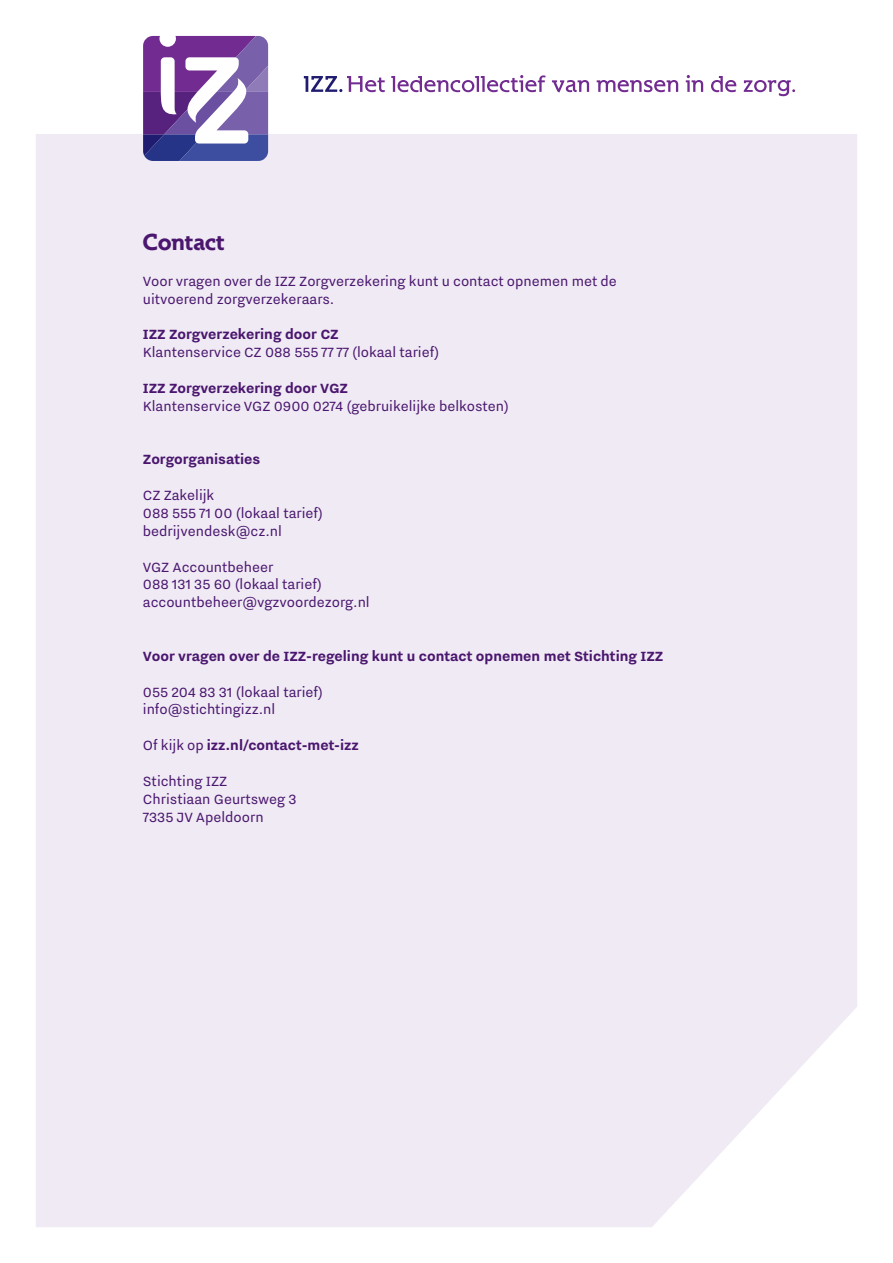
<style>
.page{position:relative;width:893px;height:1263px;background:#fff}
.page>*{position:absolute;margin:0;border:0;box-sizing:border-box;transform-origin:0 0}
.Paragraaf_16{font:700 24px "Spartacus";color:#4a166e}
.t1{font:16.5px/17.9px "Nitti Grotesk";color:#4a166e}
.t2{font:700 16.5px "Nitti Grotesk";color:#4a166e}
.s1{font-weight:400}
</style>
<div class="page">
<div style="left:36px;top:134px;width:821px;height:1093px;background:#efeaf4"></div>
<svg style="left:597px;top:80px;width:81px;height:12px"></svg>
<svg style="left:686px;top:75px;width:17px;height:17px"></svg>
<svg style="left:711px;top:76px;width:25px;height:16px"></svg>
<svg style="left:744px;top:80px;width:51px;height:16px"></svg>
<svg style="left:304px;top:76px;width:81px;height:16px"></svg>
<svg style="left:552px;top:80px;width:37px;height:12px"></svg>
<svg style="left:391px;top:75px;width:154px;height:17px"></svg>
<svg style="left:143px;top:36px;width:125px;height:125px"></svg>
<div style="left:159px;top:30px;width:17px;height:17px;background:#fff;border-radius:50%"></div>
<p class="Paragraaf_16" style="left:143px;top:229px;width:83px">Contact</p>
<p class="t1" style="left:143px;top:272px;width:475px">Voor vragen over de IZZ Zorgverzekering kunt u contact opnemen met de uitvoerend zorgverzekeraars.</p>
<p class="t2" style="left:143px;top:325px;width:197px">IZZ Zorgverzekering door CZ</p>
<p class="t1" style="left:143px;top:343px;width:298px">Klantenservice CZ 088 555 77 77 (lokaal tarief)</p>
<p class="t2" style="left:143px;top:379px;width:207px">IZZ Zorgverzekering door VGZ</p>
<p class="t1" style="left:143px;top:397px;width:368px">Klantenservice VGZ 0900 0274 (gebruikelijke belkosten)</p>
<p class="t2" style="left:143px;top:450px;width:119px">Zorgorganisaties</p>
<p class="t1" style="left:143px;top:486px;width:73px">CZ Zakelijk</p>
<p class="t1" style="left:143px;top:504px;width:182px">088 555 71 00 (lokaal tarief)</p>
<p class="t1" style="left:143px;top:522px;width:141px">bedrijvendesk@cz.nl</p>
<p class="t1" style="left:143px;top:557px;width:132px">VGZ Accountbeheer</p>
<p class="t1" style="left:143px;top:575px;width:181px">088 131 35 60 (lokaal tarief)</p>
<p class="t1" style="left:143px;top:593px;width:228px">accountbeheer@vgzvoordezorg.nl</p>
<p class="t2" style="left:143px;top:647px;width:522px">Voor vragen over de IZZ-regeling kunt u contact opnemen met Stichting IZZ</p>
<p class="t1" style="left:143px;top:682px;width:182px">055 204 83 31 (lokaal tarief)</p>
<p class="t1" style="left:143px;top:700px;width:134px">info@stichtingizz.nl</p>
<p class="t2" style="left:143px;top:736px;width:217px"><span class="s1">Of kijk op</span> izz.nl/contact-met-izz</p>
<p class="t1" style="left:143px;top:772px;width:86px">Stichting IZZ</p>
<p class="t1" style="left:143px;top:789px;width:155px">Christiaan Geurtsweg 3</p>
<p class="t1" style="left:143px;top:807px;width:122px">7335 JV Apeldoorn</p>
</div>
